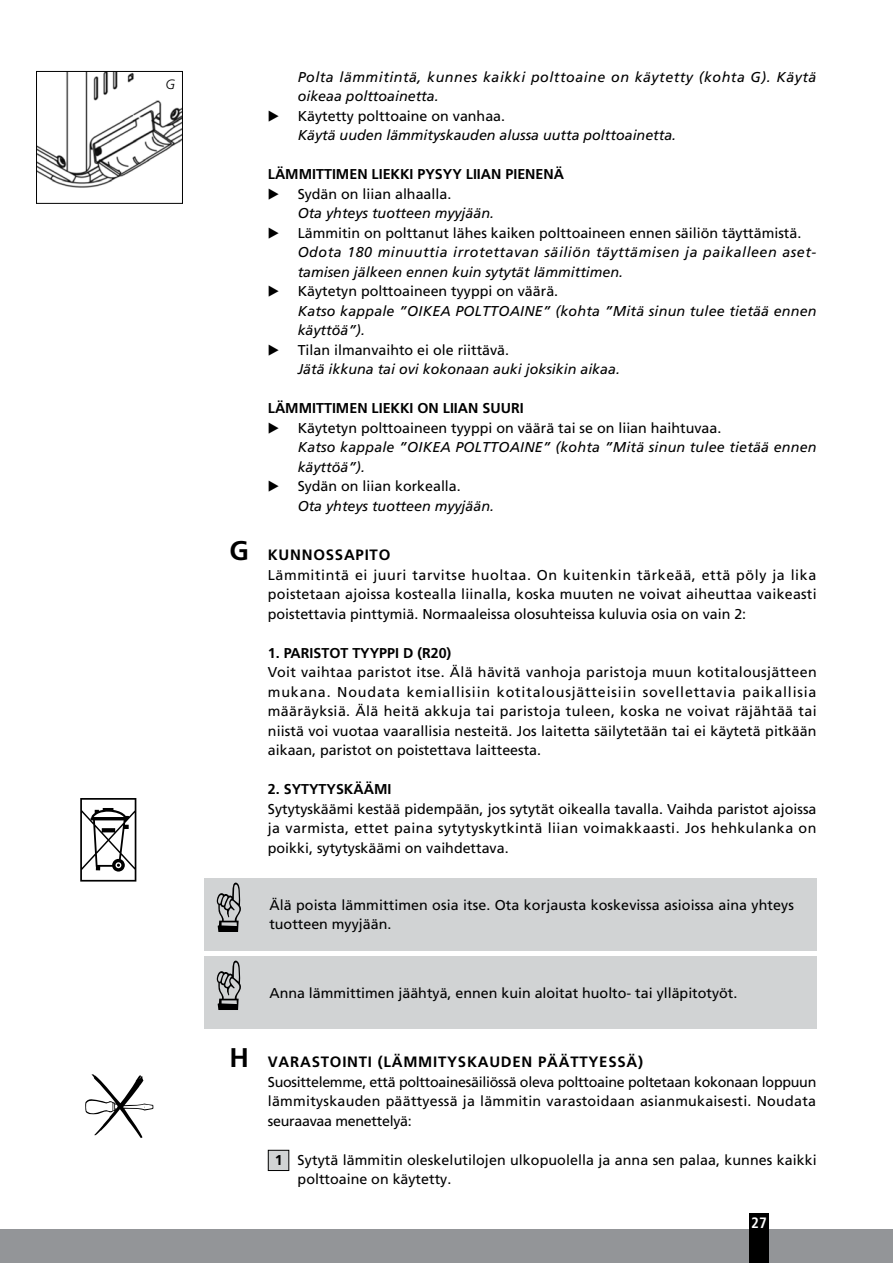
<style>
.page{position:relative;width:893px;height:1263px;background:#fff}
.page>*{position:absolute;margin:0;border:0;box-sizing:border-box;transform-origin:0 0}
.t1{font:700 15px "Frutiger LT Std";letter-spacing:.05em;color:#000}
.t2{font:700 condensed 15px "Frutiger LT Com";color:#fff}
.t3{font:14.25px/19.5px "Frutiger LT Com";color:#000;text-align:justify}
.t4{font:italic 14.25px/19.5px "Frutiger LT Com";letter-spacing:.015em;color:#000}
.t5{font:italic 14.25px/19.5px "Frutiger LT Com";letter-spacing:.035em;color:#000}
.t6{font:700 14.25px "Frutiger LT Std";color:#000}
.t7{font:14.25px "European Pi Three";color:#000}
.t8{font:italic 300 13.5px "Frutiger LT Std";color:#000}
.s1{font-size:27px}
.s2{font-family:"Frutiger";font-weight:700}
</style>
<div class="page">
<div style="left:0;top:1229px;width:893px;height:34px;background:#939598"></div>
<div style="left:749px;top:1213px;width:20px;height:50px;background:#000"></div>
<div style="left:204px;top:878px;width:51px;height:72px;background:#d1d3d4"></div>
<svg style="left:217px;top:883px;width:24px;height:49px"></svg>
<div style="left:255px;top:878px;width:561px;height:72px;background:#d1d3d4"></div>
<div style="left:204px;top:956px;width:51px;height:72px;background:#d1d3d4"></div>
<svg style="left:217px;top:961px;width:24px;height:49px"></svg>
<div style="left:255px;top:956px;width:561px;height:72px;background:#d1d3d4"></div>
<div style="left:268px;top:1150px;width:21px;height:20px;background:#d1d3d4"></div>
<div style="left:268px;top:1150px;width:21px;height:21px;border:1px solid #000"></div>
<svg style="left:80px;top:798px;width:56px;height:83px"></svg>
<svg style="left:85px;top:1074px;width:69px;height:64px"></svg>
<img style="left:38px;top:73px;width:143px;height:115px">
<div style="left:36px;top:71px;width:147px;height:133px;border:1px solid #000"></div>
<p class="t8" style="left:166px;top:76px;width:11px">G</p>
<p class="t5" style="left:298px;top:67px;width:520px">Polta lämmitintä, kunnes kaikki polttoaine on käytetty (kohta G). Käytä oikeaa polttoainetta.</p>
<p class="t7" style="left:268px;top:106px;width:13px">E</p>
<p class="t3" style="left:298px;top:106px;width:209px">Käytetty polttoaine on vanhaa.</p>
<p class="t4" style="left:298px;top:126px;width:380px">Käytä uuden lämmityskauden alussa uutta polttoainetta.</p>
<p class="t6" style="left:268px;top:166px;width:298px">LÄMMITTIMEN LIEKKI PYSYY LIIAN PIENENÄ</p>
<p class="t7" style="left:268px;top:184px;width:13px">E</p>
<p class="t3" style="left:298px;top:184px;width:155px">Sydän on liian alhaalla.</p>
<p class="t4" style="left:298px;top:204px;width:198px">Ota yhteys tuotteen myyjään.</p>
<p class="t7" style="left:268px;top:223px;width:13px">E</p>
<p class="t3" style="left:298px;top:223px;width:505px">Lämmitin on polttanut lähes kaiken polttoaineen ennen säiliön täyttämistä.</p>
<p class="t5" style="left:298px;top:243px;width:520px">Odota 180 minuuttia irrotettavan säiliön täyttämisen ja paikalleen aset&shy;tamisen jälkeen ennen kuin sytytät lämmittimen.</p>
<p class="t7" style="left:268px;top:282px;width:13px">E</p>
<p class="t3" style="left:298px;top:282px;width:262px">Käytetyn polttoaineen tyyppi on väärä.</p>
<p class="t4" style="left:298px;top:301px;width:520px">Katso kappale ”OIKEA POLTTOAINE” (kohta ”Mitä sinun tulee tietää ennen käyttöä”).</p>
<p class="t7" style="left:268px;top:340px;width:13px">E</p>
<p class="t3" style="left:298px;top:340px;width:213px">Tilan ilmanvaihto ei ole riittävä.</p>
<p class="t4" style="left:298px;top:360px;width:324px">Jätä ikkuna tai ovi kokonaan auki joksikin aikaa.</p>
<p class="t6" style="left:268px;top:400px;width:257px">LÄMMITTIMEN LIEKKI ON LIIAN SUURI</p>
<p class="t7" style="left:268px;top:418px;width:13px">E</p>
<p class="t3" style="left:298px;top:418px;width:425px">Käytetyn polttoaineen tyyppi on väärä tai se on liian haihtuvaa.</p>
<p class="t4" style="left:298px;top:438px;width:520px">Katso kappale ”OIKEA POLTTOAINE” (kohta ”Mitä sinun tulee tietää ennen käyttöä”).</p>
<p class="t7" style="left:268px;top:477px;width:13px">E</p>
<p class="t3" style="left:298px;top:477px;width:165px">Sydän on liian korkealla.</p>
<p class="t4" style="left:298px;top:496px;width:198px">Ota yhteys tuotteen myyjään.</p>
<p class="t1" style="left:230px;top:546px;width:162px"><span class="s1">G</span> KUNNOSSAPITO</p>
<p class="t3" style="left:268px;top:565px;width:550px">Lämmitintä ei juuri tarvitse huoltaa. On kuitenkin tärkeää, että pöly ja lika poistetaan ajoissa kostealla liinalla, koska muuten ne voivat aiheuttaa vaikeasti poistettavia pinttymiä. Normaaleissa olosuhteissa kuluvia osia on vain 2:</p>
<p class="t6" style="left:268px;top:644px;width:185px">1. PARISTOT TYYPPI D (R20)</p>
<p class="t3" style="left:268px;top:663px;width:550px">Voit vaihtaa paristot itse. Älä hävitä vanhoja paristoja muun kotitalousjätteen mukana. Noudata kemiallisiin kotitalousjätteisiin sovellettavia paikallisia määräyksiä. Älä heitä akkuja tai paristoja tuleen, koska ne voivat räjähtää tai niistä voi vuotaa vaarallisia nesteitä. Jos laitetta säilytetään tai ei käytetä pitkään aikaan, paristot on poistettava laitteesta.</p>
<p class="t6" style="left:268px;top:781px;width:125px">2. SYTYTYSKÄÄMI</p>
<p class="t3" style="left:268px;top:799px;width:550px">Sytytyskäämi kestää pidempään, jos sytytät oikealla tavalla. Vaihda paristot ajoissa ja varmista, ettet paina sytytyskytkintä liian voimakkaasti. Jos hehkulanka on poikki, sytytyskäämi on vaihdettava.</p>
<p class="t3" style="left:269px;top:895px;width:526px">Älä poista lämmittimen osia itse. Ota korjausta koskevissa asioissa aina yhteys tuotteen myyjään.</p>
<p class="t3" style="left:269px;top:983px;width:470px">Anna lämmittimen jäähtyä, ennen kuin aloitat huolto- tai ylläpitotyöt.</p>
<p class="t1" style="left:230px;top:1053px;width:415px"><span class="s1">H</span> VARASTOINTI (LÄMMITYSKAUDEN PÄÄTTYESSÄ)</p>
<p class="t3" style="left:268px;top:1072px;width:550px">Suosittelemme, että polttoainesäiliössä oleva polttoaine poltetaan kokonaan loppuun lämmityskauden päättyessä ja lämmitin varastoidaan asianmukaisesti. Noudata seuraavaa menettelyä:</p>
<p class="t3" style="left:298px;top:1150px;width:521px;text-indent:-23px"><span class="s2">1</span> Sytytä lämmitin oleskelutilojen ulkopuolella ja anna sen palaa, kunnes kaikki polttoaine on käytetty.</p>
<p class="t2" style="left:751px;top:1214px;width:17px">27</p>
</div>
